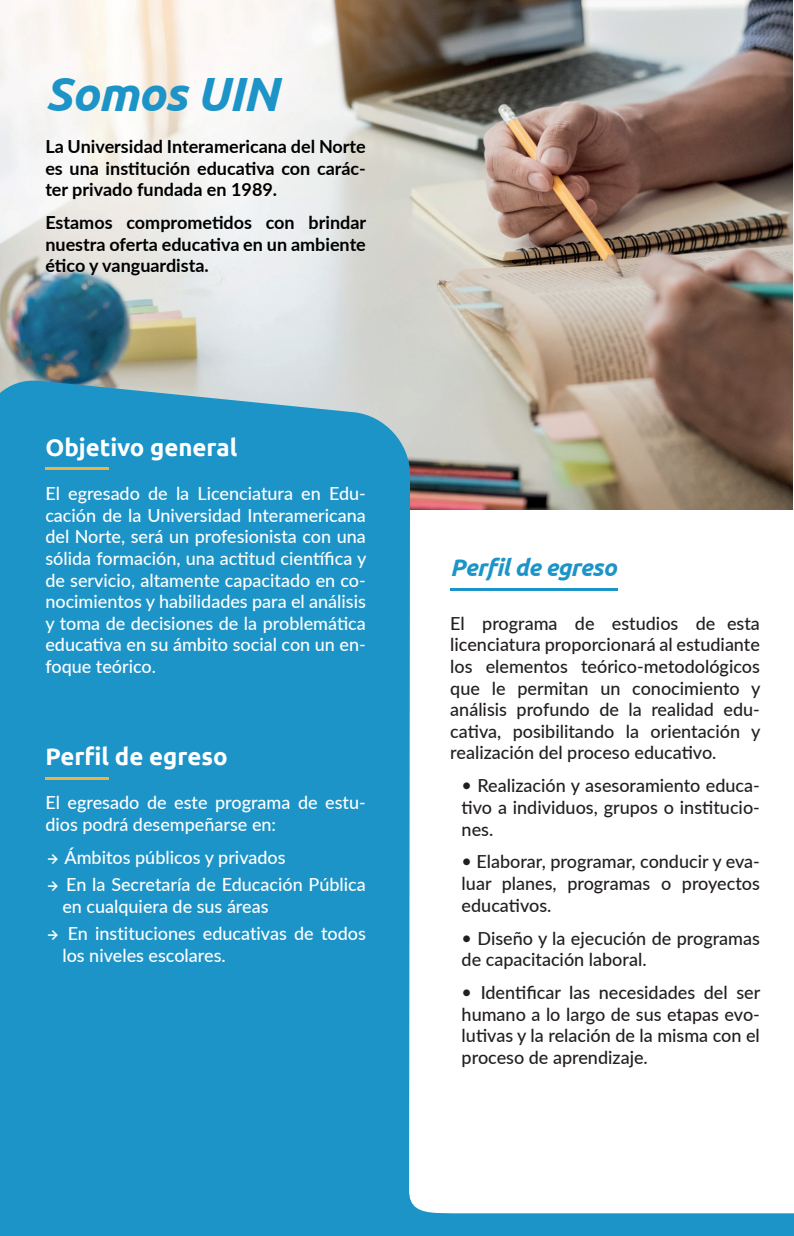
<style>
.page{position:relative;width:794px;height:1236px;background:#fff}
.page>*{position:absolute;margin:0;border:0;box-sizing:border-box;transform-origin:0 0}
.t1{font:italic 700 48px "Ubuntu";letter-spacing:-.02em;color:#1c94c8}
.t2{font:700 24px "Ubuntu";color:#fff}
.t3{font:italic 700 24px "Ubuntu";letter-spacing:-.025em;color:#1c94c8}
.t4{font:500 18px/21.6px "Lato";color:#231f20;text-align:justify}
.t5{font:500 18px/21.6px "Lato";color:#fff}
.t6{font:700 18px/21.6px "Lato";color:#000;text-align:justify}
.s1{font-family:"Allumi Std";font-weight:400}
</style>
<div class="page">
<img style="left:0;top:0;width:793px;height:510px">
<div style="left:0;top:378px;width:410px;height:858px;background:#1c94c8"></div>
<svg style="left:368px;top:1148px;width:426px;height:88px"></svg>
<hr style="left:45px;top:467px;width:64px;height:3px;background:#f4b040">
<hr style="left:45px;top:777px;width:64px;height:2px;background:#f4b040">
<hr style="left:450px;top:588px;width:168px;height:3px;background:#1c94c8">
<p class="t1" style="left:45px;top:64px;width:234px">Somos UIN</p>
<p class="t6" style="left:45px;top:135px;width:322px">La Universidad Interamericana del Norte es una institución educativa con carác&shy;ter privado fundada en 1989.</p>
<p class="t6" style="left:45px;top:211px;width:322px">Estamos comprometidos con brindar nuestra oferta educativa en un ambiente ético y vanguardista.</p>
<p class="t2" style="left:45px;top:433px;width:193px">Objetivo general</p>
<p class="t5" style="left:45px;top:482px;width:322px;text-align:justify">El egresado de la Licenciatura en Edu&shy;cación de la Universidad Interamericana del Norte, será un profesionista con una sólida formación, una actitud científica y de servicio, altamente capacitado en co&shy;nocimientos y habilidades para el análisis y toma de decisiones de la problemática educativa en su ámbito social con un en&shy;foque teórico.</p>
<p class="t2" style="left:45px;top:742px;width:184px">Perfil de egreso</p>
<p class="t5" style="left:45px;top:791px;width:322px">El egresado de este programa de estu&shy;dios podrá desempeñarse en:</p>
<p class="t5" style="left:45px;top:846px;width:242px"><span class="s1">→</span> Ámbitos públicos y privados</p>
<p class="t5" style="left:62px;top:873px;width:305px;text-indent:-17px"><span class="s1">→</span> En la Secretaría de Educación Pública en cualquiera de sus áreas</p>
<p class="t5" style="left:62px;top:922px;width:305px;text-indent:-17px"><span class="s1">→</span> En instituciones educativas de todos los niveles escolares.</p>
<p class="t3" style="left:450px;top:553px;width:168px">Perfil de egreso</p>
<p class="t4" style="left:450px;top:612px;width:311px">El programa de estudios de esta licenciatura proporcionará al estudiante los elementos teórico-metodológicos que le permitan un conocimiento y análisis profundo de la realidad edu&shy;cativa, posibilitando la orientación y realización del proceso educativo.</p>
<p class="t4" style="left:461px;top:774px;width:300px;text-indent:16px">Realización y asesoramiento educa&shy;tivo a individuos, grupos o institucio&shy;nes.</p>
<p class="t4" style="left:461px;top:850px;width:300px;text-indent:15px">Elaborar, programar, conducir y eva&shy;luar planes, programas o proyectos educativos.</p>
<p class="t4" style="left:461px;top:926px;width:300px;text-indent:16px">Diseño y la ejecución de programas de capacitación laboral.</p>
<p class="t4" style="left:461px;top:981px;width:300px;text-indent:19px">Identificar las necesidades del ser humano a lo largo de sus etapas evo&shy;lutivas y la relación de la misma con el proceso de aprendizaje.</p>
</div>
